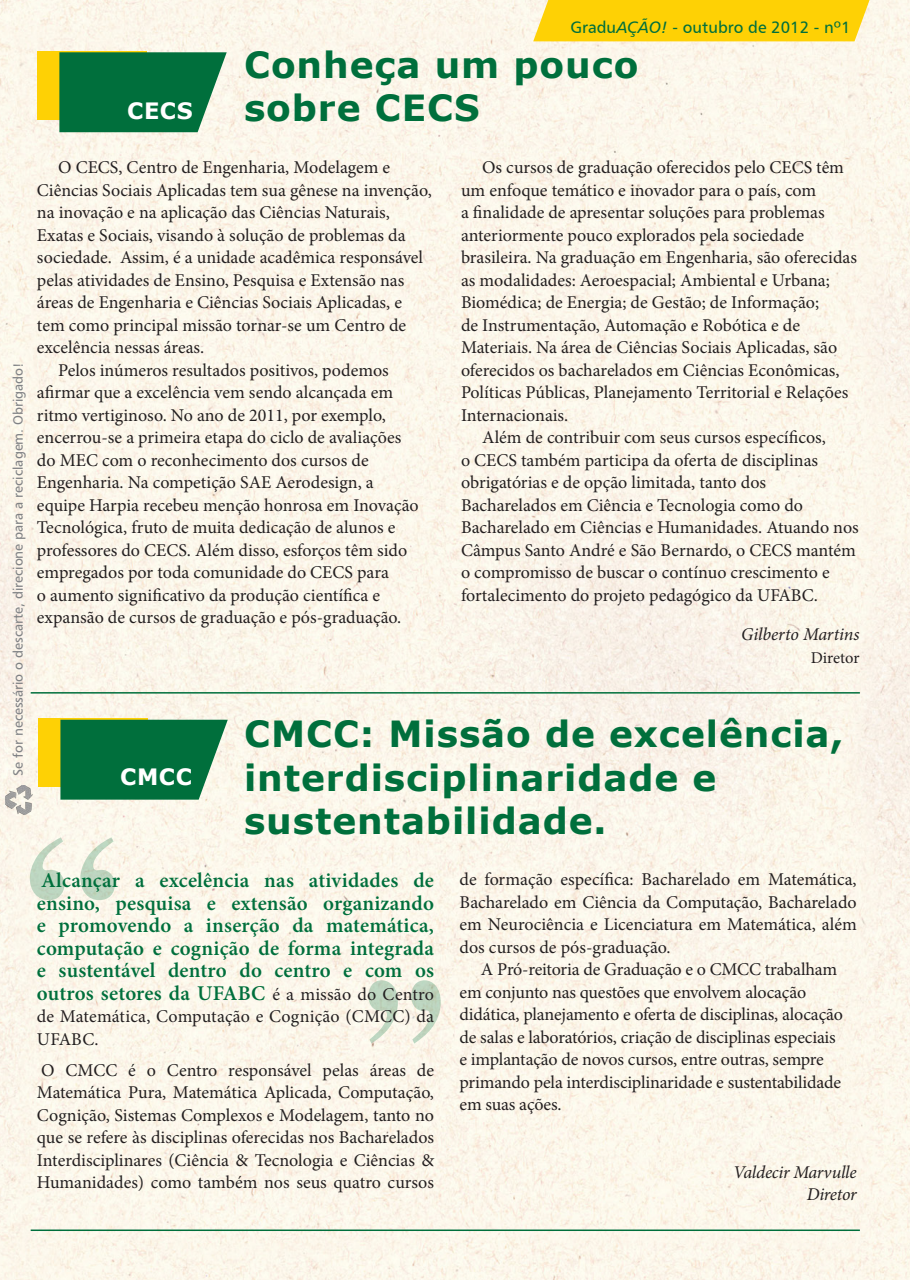
<style>
.page{position:relative;width:910px;height:1280px;background:#fff}
.page>*{position:absolute;margin:0;border:0;box-sizing:border-box;transform-origin:0 0}
.Titulo{font:700 36px/43.2px "Verdana";letter-spacing:.025em;color:#006f3c}
.Titulo-2{font:700 22.5px "Verdana";letter-spacing:.025em;color:#fff}
.Texto{font:600 21px/22.5px "Minion Pro";letter-spacing:.005em;color:#006f3c;text-align:justify}
.Texto-2{font:18px/22.5px "Minion Pro";color:#231f20}
.Texto-3{font:italic 18px "Minion Pro";letter-spacing:-.015em;color:#231f20}
.t1{font:16.5px "Humanist 777 BT Roman B";color:#006f3c}
.Texto-4{font:16.5px "Minion Pro";letter-spacing:-.005em;color:#231f20}
.t2{font:13.5px "Humanist 777 BT Roman B";color:#808285}
.s1{font-family:"Humanist 777 BT Italic B"}
.s2{font-weight:400;font-size:18px;color:#231f20}
</style>
<div class="page">
<img style="left:0;top:0;width:910px;height:1280px">
<img style="left:5px;top:786px;width:27px;height:28px">
<svg style="left:533px;top:0;width:361px;height:41px;background:#fdd51e"></svg>
<svg style="left:30px;top:837px;width:85px;height:63px;background:#e0e7d7"></svg>
<svg style="left:368px;top:980px;width:73px;height:63px;background:#dfe6d5"></svg>
<hr style="left:31px;top:692px;width:829px;height:2px;background:#006f3c">
<hr style="left:31px;top:1229px;width:829px;height:2px;background:#006f3c">
<svg style="left:31px;top:720px;width:197px;height:80px;background:#398a4d"></svg>
<svg style="left:30px;top:52px;width:197px;height:80px;background:#398a4d"></svg>
<p class="Titulo-2" style="left:127px;top:97px;width:67px">CECS</p>
<p class="t1" style="left:570px;top:17px;width:282px">Gradu<span class="s1">AÇÃO!</span> - outubro de 2012 - nº1</p>
<p class="Titulo" style="left:244px;top:42px;width:396px">Conheça um pouco</p>
<p class="Titulo" style="left:244px;top:85px;width:237px">sobre CECS</p>
<p class="t2" style="left:10px;top:776px;width:415px;rotate:-90deg">Se for necessário o descarte, direcione para a reciclagem. Obrigado!</p>
<p class="Texto-2" style="left:37px;top:156px;width:396px;text-indent:21px">O CECS, Centro de Engenharia, Modelagem e Ciências Sociais Aplicadas tem sua gênese na invenção, na inovação e na aplicação das Ciências Naturais, Exatas e Sociais, visando à solução de problemas da sociedade. Assim, é a unidade acadêmica responsável pelas atividades de Ensino, Pesquisa e Extensão nas áreas de Engenharia e Ciências Sociais Aplicadas, e tem como principal missão tornar-se um Centro de excelência nessas áreas.</p>
<p class="Texto-2" style="left:37px;top:359px;width:383px;text-indent:21px">Pelos inúmeros resultados positivos, podemos afirmar que a excelência vem sendo alcançada em ritmo vertiginoso. No ano de 2011, por exemplo, encerrou-se a primeira etapa do ciclo de avaliações do MEC com o reconhecimento dos cursos de Engenharia. Na competição SAE Aerodesign, a equipe Harpia recebeu menção honrosa em Inovação Tecnológica, fruto de muita dedicação de alunos e professores do CECS. Além disso, esforços têm sido empregados por toda comunidade do CECS para<br>o aumento significativo da produção científica e expansão de cursos de graduação e pós-graduação.</p>
<p class="Texto-2" style="left:461px;top:156px;width:397px;text-indent:21px">Os cursos de graduação oferecidos pelo CECS têm um enfoque temático e inovador para o país, com<br>a finalidade de apresentar soluções para problemas anteriormente pouco explorados pela sociedade brasileira. Na graduação em Engenharia, são oferecidas as modalidades: Aeroespacial; Ambiental e Urbana; Biomédica; de Energia; de Gestão; de Informação;<br>de Instrumentação, Automação e Robótica e de Materiais. Na área de Ciências Sociais Aplicadas, são oferecidos os bacharelados em Ciências Econômicas, Políticas Públicas, Planejamento Territorial e Relações Internacionais.</p>
<p class="Texto-2" style="left:461px;top:426px;width:399px;text-indent:21px">Além de contribuir com seus cursos específicos,<br>o CECS também participa da oferta de disciplinas obrigatórias e de opção limitada, tanto dos Bacharelados em Ciência e Tecnologia como do Bacharelado em Ciências e Humanidades. Atuando nos Câmpus Santo André e São Bernardo, o CECS mantém o compromisso de buscar o contínuo crescimento e fortalecimento do projeto pedagógico da UFABC.</p>
<p class="Texto-3" style="left:741px;top:622px;width:120px">Gilberto Martins</p>
<p class="Texto-4" style="left:811px;top:646px;width:50px">Diretor</p>
<p class="Titulo-2" style="left:120px;top:762px;width:73px">CMCC</p>
<p class="Titulo" style="left:244px;top:711px;width:601px">CMCC: Missão de excelência,</p>
<p class="Titulo" style="left:244px;top:755px;width:474px">interdisciplinaridade e sustentabilidade.</p>
<p class="Texto" style="left:37px;top:869px;width:399px">Alcançar a excelência nas atividades de ensino, pesquisa e extensão organizando e promovendo a inserção da matemática, computação e cognição de forma integrada e sustentável dentro do centro e com os outros setores da UFABC <span class="s2">é a missão do Centro</span></p>
<p class="Texto-2" style="left:37px;top:1005px;width:399px">de Matemática, Computação e Cognição (CMCC) da<br>UFABC.</p>
<p class="Texto-2" style="left:37px;top:1059px;width:399px;text-align:justify">O CMCC é o Centro responsável pelas áreas de Matemática Pura, Matemática Aplicada, Computação, Cognição, Sistemas Complexos e Modelagem, tanto no que se refere às disciplinas oferecidas nos Bacharelados Interdisciplinares (Ciência &amp; Tecnologia e Ciências &amp; Humanidades) como também nos seus quatro cursos</p>
<p class="Texto-2" style="left:460px;top:868px;width:399px;text-align:justify">de formação específica: Bacharelado em Matemática, Bacharelado em Ciência da Computação, Bacharelado em Neurociência e Licenciatura em Matemática, além dos cursos de pós-graduação.</p>
<p class="Texto-2" style="left:460px;top:958px;width:385px;text-indent:21px">A Pró-reitoria de Graduação e o CMCC trabalham em conjunto nas questões que envolvem alocação didática, planejamento e oferta de disciplinas, alocação de salas e laboratórios, criação de disciplinas especiais e implantação de novos cursos, entre outras, sempre primando pela interdisciplinaridade e sustentabilidade em suas ações.</p>
<p class="Texto-3" style="left:733px;top:1159px;width:125px">Valdecir Marvulle</p>
<p class="Texto-3" style="left:807px;top:1182px;width:51px">Diretor</p>
</div>
